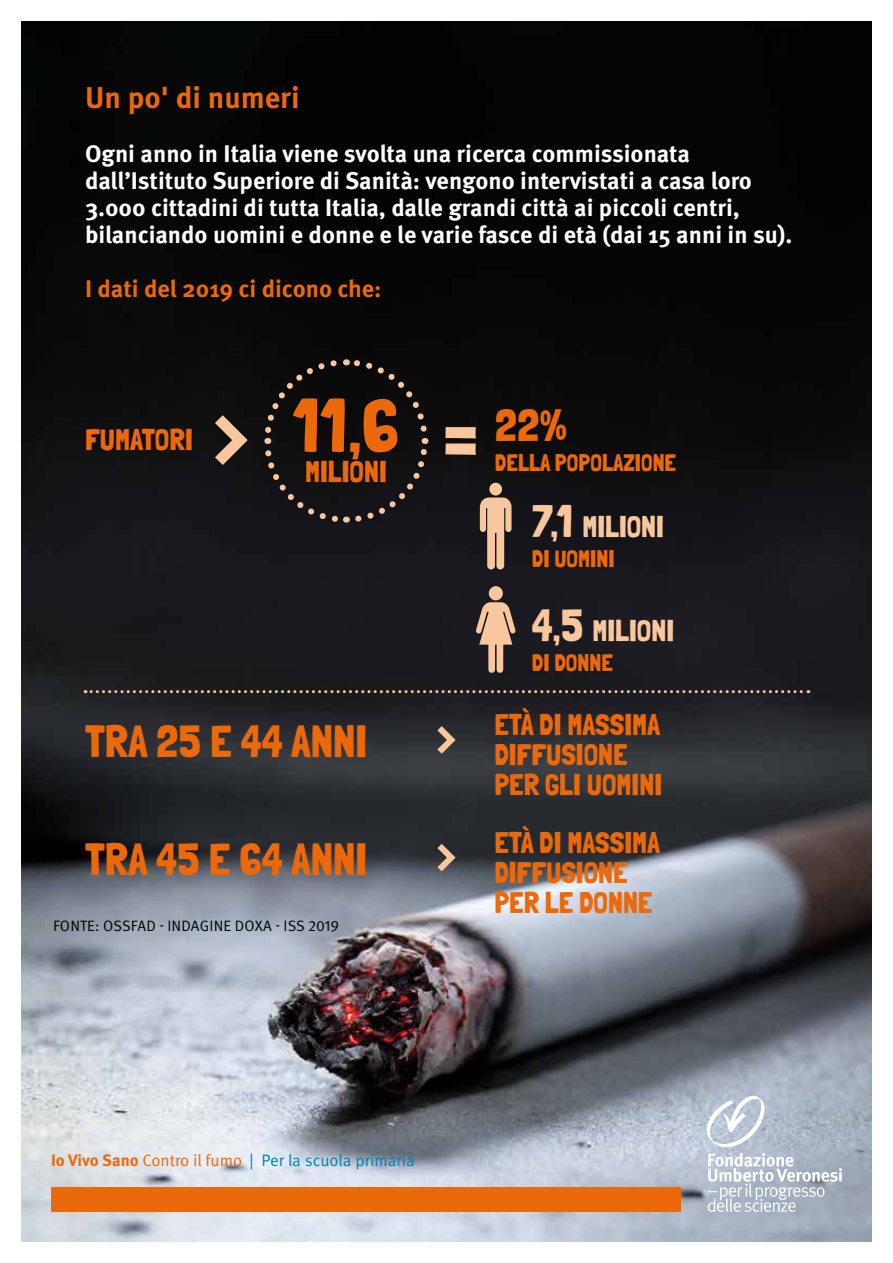
<style>
.page{position:relative;width:893px;height:1263px;background:#fff}
.page>*{position:absolute;margin:0;border:0;box-sizing:border-box;transform-origin:0 0}
.t1{font:75px "Londrina Solid";color:#eb690b}
.t2{font:45px "Londrina Solid";color:#eb690b}
.t3{font:30px/30px "Londrina Solid";color:#eb690b}
.t4{font:30px "Londrina Solid";color:#f9c79e}
.t5{font:700 30px "Meta Pro";color:#eb690b}
.t6{font:700 24px/27px "Meta Pro";color:#fff}
.t7{font:24px "Londrina Solid";color:#eb690b}
.t8{font:700 24px "Meta Pro";color:#eb690b}
.t9{font:16.5px "Meta Pro";color:#0081ac}
.t10{font:15px "Meta Pro";letter-spacing:.01em;color:#000}
.s1{font-size:45px}
.s2{font-weight:700;color:#eb690b}
.s3{color:#eb690b}
</style>
<div class="page">
<img style="left:21px;top:21px;width:851px;height:1221px">
<svg style="left:445px;top:427px;width:31px;height:28px"></svg>
<svg style="left:261px;top:356px;width:170px;height:170px;background:#171515"></svg>
<div style="left:489px;top:483px;width:13px;height:12px;background:#f9c79e;border-radius:50%"></div>
<svg style="left:480px;top:497px;width:32px;height:72px;background:#af8d73"></svg>
<div style="left:489px;top:586px;width:14px;height:14px;background:#f9c79e;border-radius:50%"></div>
<svg style="left:476px;top:602px;width:40px;height:71px;background:#987b67"></svg>
<svg style="left:215px;top:415px;width:33px;height:50px;background:#6c5848"></svg>
<svg style="left:437px;top:726px;width:19px;height:28px"></svg>
<svg style="left:437px;top:844px;width:19px;height:27px"></svg>
<svg style="left:85px;top:690px;width:724px;height:3px;background:#6c594c"></svg>
<svg style="left:707px;top:1096px;width:135px;height:116px;background:#b9c3d0"></svg>
<div style="left:51px;top:1187px;width:629px;height:25px;background:#eb690b"></div>
<p class="t5" style="left:85px;top:78px;width:216px">Un po' di numeri</p>
<p class="t6" style="left:85px;top:141px;width:709px">Ogni anno in Italia viene svolta una ricerca commissionata dall’Istituto Superiore di Sanità: vengono intervistati a casa loro 3.000 cittadini di tutta Italia, dalle grandi città ai piccoli centri, bilanciando uomini e donne e le varie fasce di età (dai 15 anni in su).</p>
<p class="t8" style="left:85px;top:273px;width:298px">I dati del 2019 ci dicono che:</p>
<p class="t3" style="left:85px;top:424px;width:109px">FUMATORI</p>
<h1 class="t1" style="left:293px;top:382px;width:107px">11,6</h1>
<p class="t3" style="left:305px;top:456px;width:83px">MILIONI</p>
<h2 class="t2" style="left:85px;top:715px;width:284px">TRA 25 E 44 ANNI</h2>
<h2 class="t2" style="left:85px;top:832px;width:284px">TRA 45 E 64 ANNI</h2>
<p class="t10" style="left:53px;top:916px;width:287px">FONTE: OSSFAD - INDAGINE DOXA - ISS 2019</p>
<h2 class="t2" style="left:495px;top:399px;width:73px">22%</h2>
<p class="t7" style="left:495px;top:448px;width:183px">DELLA POPOLAZIONE</p>
<p class="t4" style="left:532px;top:509px;width:134px"><span class="s1">7,1</span> MILIONI</p>
<p class="t7" style="left:532px;top:545px;width:84px">DI UOMINI</p>
<p class="t4" style="left:532px;top:612px;width:144px"><span class="s1">4,5</span> MILIONI</p>
<p class="t7" style="left:532px;top:648px;width:83px">DI DONNE</p>
<p class="t3" style="left:494px;top:709px;width:169px">ETÀ DI MASSIMA<br>DIFFUSIONE<br>PER GLI UOMINI</p>
<p class="t3" style="left:494px;top:826px;width:167px">ETÀ DI MASSIMA<br>DIFFUSIONE<br>PER LE DONNE</p>
<p class="t9" style="left:51px;top:1150px;width:365px"><span class="s2">Io Vivo Sano</span> <span class="s3">Contro il fumo</span> | Per la scuola primaria</p>
<p class="t9" style="left:143px;top:1150px;width:283px"><span class="s3">- Contro il fumo</span> | Per la scuola primaria</p>
</div>
